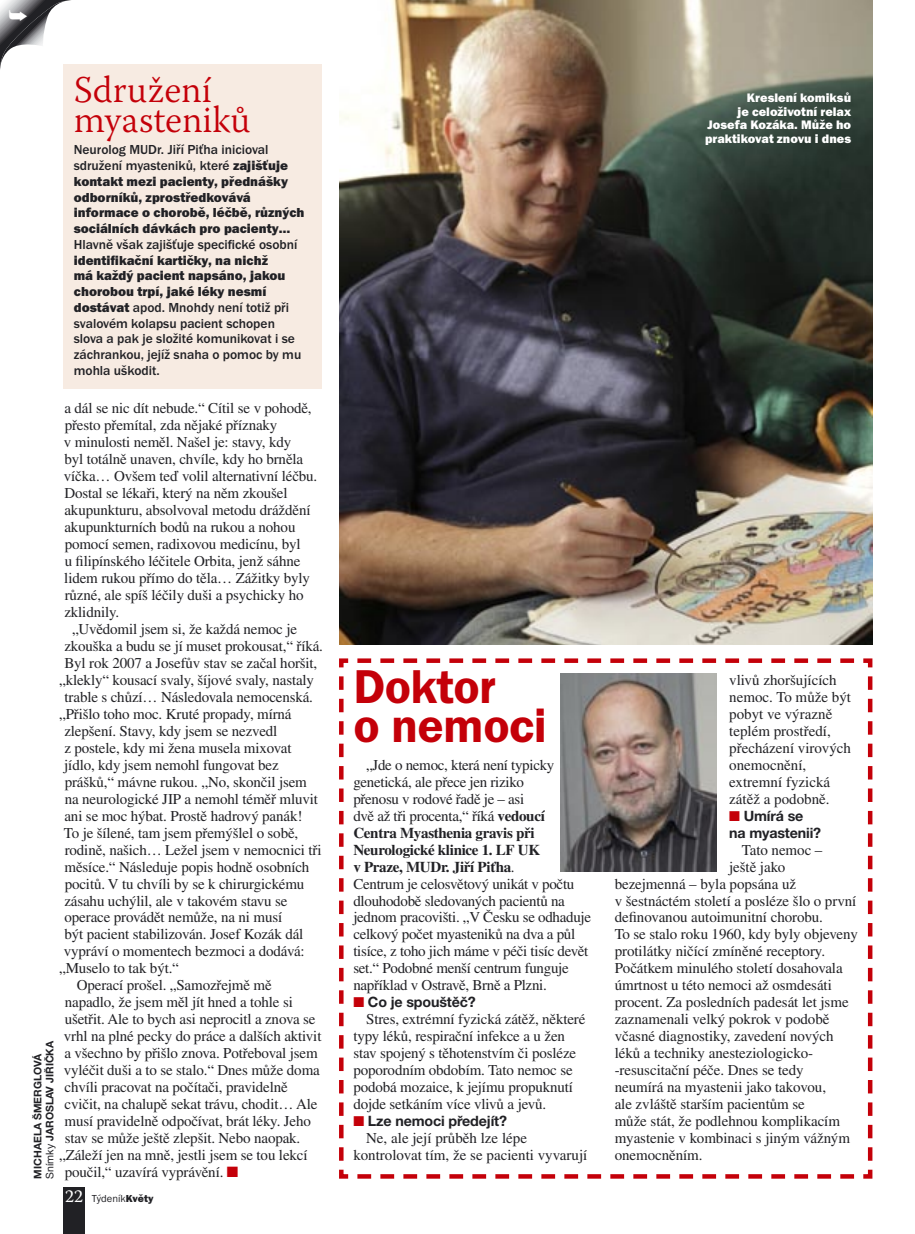
<style>
.page{position:relative;width:915px;height:1234px;background:#fff}
.page>*{position:absolute;margin:0;border:0;box-sizing:border-box;transform-origin:0 0}
.Rámeček_-_titulek{font:600 49.2px/39px "Franklin Gothic ITCTOT";letter-spacing:-.01em;color:#c40009}
.Rámeček_-_titulek-2{font:300 37.5px/30px "Warnock Pro";color:#c40009}
.Hlavní_Times{font:15px/17px "Times OT";letter-spacing:-.01em;color:#212125}
.hlavni_otazka{font:700 14.25px/17px "Helvetica Neue OT";letter-spacing:-.01em;color:#212125}
.Rámeček_-_text_medium{font:500 13.5px/15.8px "Franklin Gothic ITCTOT";color:#212125}
.Popisek{font:800 12.75px/13.5px "Franklin Gothic ITCTOT";color:#fff;text-align:right}
.Autoři{font:700 10.5px "Helvetica Neue OT";color:#212125}
.t1{font:10.5px "Franklin Gothic ITCTOT";color:#212125}
.s1{font-weight:800}
.s2{color:#c40009}
.s3{font-weight:400}
.s4{font-family:"Warnock Pro";font-size:18px;color:#fff}
.s5{font-weight:700}
</style>
<div class="page">
<div style="left:64px;top:64px;width:258px;height:324px;background:#f7ebe2"></div>
<img style="left:339px;top:0;width:533px;height:644px">
<svg style="left:339px;top:658px;width:534px;height:521px"></svg>
<img style="left:560px;top:673px;width:156px;height:198px">
<div style="left:64px;top:1186px;width:21px;height:47px;background:#212125"></div>
<svg style="left:0;top:0;width:71px;height:72px"></svg>
<p class="Rámeček_-_titulek-2" style="left:74px;top:74px;width:178px">Sdružení myasteniků</p>
<p class="Rámeček_-_text_medium" style="left:74px;top:142px;width:232px">Neurolog MUDr. Jiří Piťha inicioval sdružení myasteniků, které <span class="s1">zajišťuje kontakt mezi pacienty, přednášky odborníků, zprostředkovává informace o chorobě, léčbě, různých sociálních dávkách pro pacienty… </span>Hlavně však zajišťuje specifické osobní <span class="s1">identifikační kartičky, na nichž<br>má každý pacient napsáno, jakou chorobou trpí, jaké léky nesmí dostávat</span> apod. Mnohdy není totiž při svalovém kolapsu pacient schopen slova a pak je složité komunikovat i se záchrankou, jejíž snaha o pomoc by mu mohla uškodit.</p>
<p class="Hlavní_Times" style="left:64px;top:399px;width:255px">a dál se nic dít nebude.“ Cítil se v pohodě, přesto přemítal, zda nějaké příznaky<br>v minulosti neměl. Našel je: stavy, kdy<br>byl totálně unaven, chvíle, kdy ho brněla víčka… Ovšem teď volil alternativní léčbu.<br>Dostal se lékaři, který na něm zkoušel akupunkturu, absolvoval metodu dráždění akupunkturních bodů na rukou a nohou pomocí semen, radixovou medicínu, byl<br>u filipínského léčitele Orbita, jenž sáhne lidem rukou přímo do těla… Zážitky byly různé, ale spíš léčily duši a psychicky ho zklidnily.</p>
<p class="Hlavní_Times" style="left:72px;top:620px;width:226px">„Uvědomil jsem si, že každá nemoc je</p>
<p class="Hlavní_Times" style="left:64px;top:637px;width:260px">zkouška a budu se jí muset prokousat,“ říká.</p>
<p class="Hlavní_Times" style="left:64px;top:654px;width:254px">Byl rok 2007 a Josefův stav se začal horšit,</p>
<p class="Hlavní_Times" style="left:59px;top:671px;width:256px">„klekly“ kousací svaly, šíjové svaly, nastaly</p>
<p class="Hlavní_Times" style="left:65px;top:688px;width:250px">trable s chůzí… Následovala nemocenská.</p>
<p class="Hlavní_Times" style="left:59px;top:704px;width:234px">„Přišlo toho moc. Kruté propady, mírná</p>
<p class="Hlavní_Times" style="left:64px;top:721px;width:214px">zlepšení. Stavy, kdy jsem se nezvedl</p>
<p class="Hlavní_Times" style="left:64px;top:738px;width:228px">z postele, kdy mi žena musela mixovat</p>
<p class="Hlavní_Times" style="left:64px;top:755px;width:216px">jídlo, kdy jsem nemohl fungovat bez</p>
<p class="Hlavní_Times" style="left:65px;top:772px;width:243px">prášků,“ mávne rukou. „No, skončil jsem</p>
<p class="Hlavní_Times" style="left:65px;top:789px;width:254px">na neurologické JIP a nemohl téměř mluvit</p>
<p class="Hlavní_Times" style="left:64px;top:806px;width:239px">ani se moc hýbat. Prostě hadrový panák!</p>
<p class="Hlavní_Times" style="left:64px;top:823px;width:236px">To je šílené, tam jsem přemýšlel o sobě,</p>
<p class="Hlavní_Times" style="left:65px;top:840px;width:258px">rodině, našich… Ležel jsem v nemocnici tři</p>
<p class="Hlavní_Times" style="left:65px;top:857px;width:246px">měsíce.“ Následuje popis hodně osobních</p>
<p class="Hlavní_Times" style="left:65px;top:874px;width:241px">pocitů. V tu chvíli by se k chirurgickému</p>
<p class="Hlavní_Times" style="left:64px;top:891px;width:225px">zásahu uchýlil, ale v takovém stavu se</p>
<p class="Hlavní_Times" style="left:65px;top:908px;width:219px">operace provádět nemůže, na ni musí</p>
<p class="Hlavní_Times" style="left:65px;top:925px;width:240px">být pacient stabilizován. Josef Kozák dál</p>
<p class="Hlavní_Times" style="left:64px;top:942px;width:242px">vypráví o momentech bezmoci a dodává:</p>
<p class="Hlavní_Times" style="left:59px;top:959px;width:121px">„Muselo to tak být.“</p>
<p class="Hlavní_Times" style="left:77px;top:976px;width:196px">Operací prošel. „Samozřejmě mě</p>
<p class="Hlavní_Times" style="left:65px;top:993px;width:229px">napadlo, že jsem měl jít hned a tohle si</p>
<p class="Hlavní_Times" style="left:65px;top:1010px;width:252px">ušetřit. Ale to bych asi neprocitl a znova se</p>
<p class="Hlavní_Times" style="left:64px;top:1027px;width:259px">vrhl na plné pecky do práce a dalších aktivit</p>
<p class="Hlavní_Times" style="left:64px;top:1044px;width:255px">a všechno by přišlo znova. Potřeboval jsem</p>
<p class="Hlavní_Times" style="left:64px;top:1061px;width:257px">vyléčit duši a to se stalo.“ Dnes může doma</p>
<p class="Hlavní_Times" style="left:65px;top:1078px;width:224px">chvíli pracovat na počítači, pravidelně</p>
<p class="Hlavní_Times" style="left:65px;top:1095px;width:254px">cvičit, na chalupě sekat trávu, chodit… Ale</p>
<p class="Hlavní_Times" style="left:65px;top:1112px;width:248px">musí pravidelně odpočívat, brát léky. Jeho</p>
<p class="Hlavní_Times" style="left:65px;top:1129px;width:237px">stav se může ještě zlepšit. Nebo naopak.</p>
<p class="Hlavní_Times" style="left:59px;top:1146px;width:250px">„Záleží jen na mně, jestli jsem se tou lekcí</p>
<p class="Hlavní_Times" style="left:65px;top:1163px;width:175px">poučil,“ uzavírá vyprávění. <span class="s2">■</span></p>
<p class="Autoři" style="left:44px;top:1178px;width:139px;rotate:-90deg"><span class="s3">Snímky</span> JAROSLAV JIŘIČKA</p>
<p class="Autoři" style="left:32px;top:1178px;width:127px;rotate:-90deg">MICHAELA ŠMERGLOVÁ</p>
<p class="t1" style="left:65px;top:1192px;width:90px"><span class="s4">22</span> Týdeník<span class="s1">Květy</span></p>
<p class="Popisek" style="left:704px;top:91px;width:148px">Kreslení komiksů<br>je celoživotní relax<br>Josefa Kozáka. Může ho praktikovat znovu i dnes</p>
<p class="Rámeček_-_titulek" style="left:353px;top:667px;width:195px">Doktor<br>o nemoci</p>
<p class="Hlavní_Times" style="left:353px;top:755px;width:239px;text-indent:13px">„Jde o nemoc, která není typicky genetická, ale přece jen riziko<br>přenosu v rodové řadě je – asi<br>dvě až tři procenta,“ říká <span class="s5">vedoucí Centra Myasthenia gravis při Neurologické klinice 1. LF UK<br>v Praze, MUDr. Jiří Piťha</span>.<br>Centrum je celosvětový unikát v počtu dlouhodobě sledovaných pacientů na jednom pracovišti. „V Česku se odhaduje celkový počet myasteniků na dva a půl tisíce, z toho jich máme v péči tisíc devět set.“ Podobné menší centrum funguje například v Ostravě, Brně a Plzni.</p>
<p class="hlavni_otazka" style="left:353px;top:993px;width:124px"><span class="s2">■</span> Co je spouštěč?</p>
<p class="Hlavní_Times" style="left:353px;top:1010px;width:233px;text-indent:13px">Stres, extrémní fyzická zátěž, některé typy léků, respirační infekce a u žen stav spojený s těhotenstvím či posléze poporodním obdobím. Tato nemoc se podobá mozaice, k jejímu propuknutí dojde setkáním více vlivů a jevů.</p>
<p class="hlavni_otazka" style="left:353px;top:1112px;width:155px"><span class="s2">■</span> Lze nemoci předejít?</p>
<p class="Hlavní_Times" style="left:353px;top:1129px;width:235px;text-indent:13px">Ne, ale její průběh lze lépe kontrolovat tím, že se pacienti vyvarují</p>
<p class="Hlavní_Times" style="left:729px;top:671px;width:123px">vlivů zhoršujících nemoc. To může být pobyt ve výrazně teplém prostředí, přecházení virových onemocnění, extremní fyzická zátěž a podobně.</p>
<p class="hlavni_otazka" style="left:729px;top:807px;width:93px"><span class="s2">■</span> Umírá se na myastenii?</p>
<p class="Hlavní_Times" style="left:741px;top:840px;width:82px">Tato nemoc –</p>
<p class="Hlavní_Times" style="left:729px;top:857px;width:58px">ještě jako</p>
<p class="Hlavní_Times" style="left:614px;top:874px;width:183px">bezejmenná – byla popsána už</p>
<p class="Hlavní_Times" style="left:614px;top:891px;width:243px">v šestnáctém století a posléze šlo o první</p>
<p class="Hlavní_Times" style="left:614px;top:908px;width:210px">definovanou autoimunitní chorobu.</p>
<p class="Hlavní_Times" style="left:614px;top:925px;width:245px">To se stalo roku 1960, kdy byly objeveny</p>
<p class="Hlavní_Times" style="left:614px;top:942px;width:212px">protilátky ničící zmíněné receptory.</p>
<p class="Hlavní_Times" style="left:614px;top:959px;width:229px">Počátkem minulého století dosahovala</p>
<p class="Hlavní_Times" style="left:614px;top:976px;width:219px">úmrtnost u této nemoci až osmdesáti</p>
<p class="Hlavní_Times" style="left:614px;top:993px;width:235px">procent. Za posledních padesát let jsme</p>
<p class="Hlavní_Times" style="left:614px;top:1010px;width:216px">zaznamenali velký pokrok v podobě</p>
<p class="Hlavní_Times" style="left:614px;top:1027px;width:220px">včasné diagnostiky, zavedení nových</p>
<p class="Hlavní_Times" style="left:614px;top:1044px;width:200px">léků a techniky anesteziologicko-</p>
<p class="Hlavní_Times" style="left:614px;top:1061px;width:190px">-resuscitační péče. Dnes se tedy</p>
<p class="Hlavní_Times" style="left:614px;top:1078px;width:213px">neumírá na myastenii jako takovou,</p>
<p class="Hlavní_Times" style="left:614px;top:1095px;width:192px">ale zvláště starším pacientům se</p>
<p class="Hlavní_Times" style="left:614px;top:1112px;width:227px">může stát, že podlehnou komplikacím</p>
<p class="Hlavní_Times" style="left:614px;top:1129px;width:237px">myastenie v kombinaci s jiným vážným</p>
<p class="Hlavní_Times" style="left:614px;top:1146px;width:89px">onemocněním.</p>
</div>
